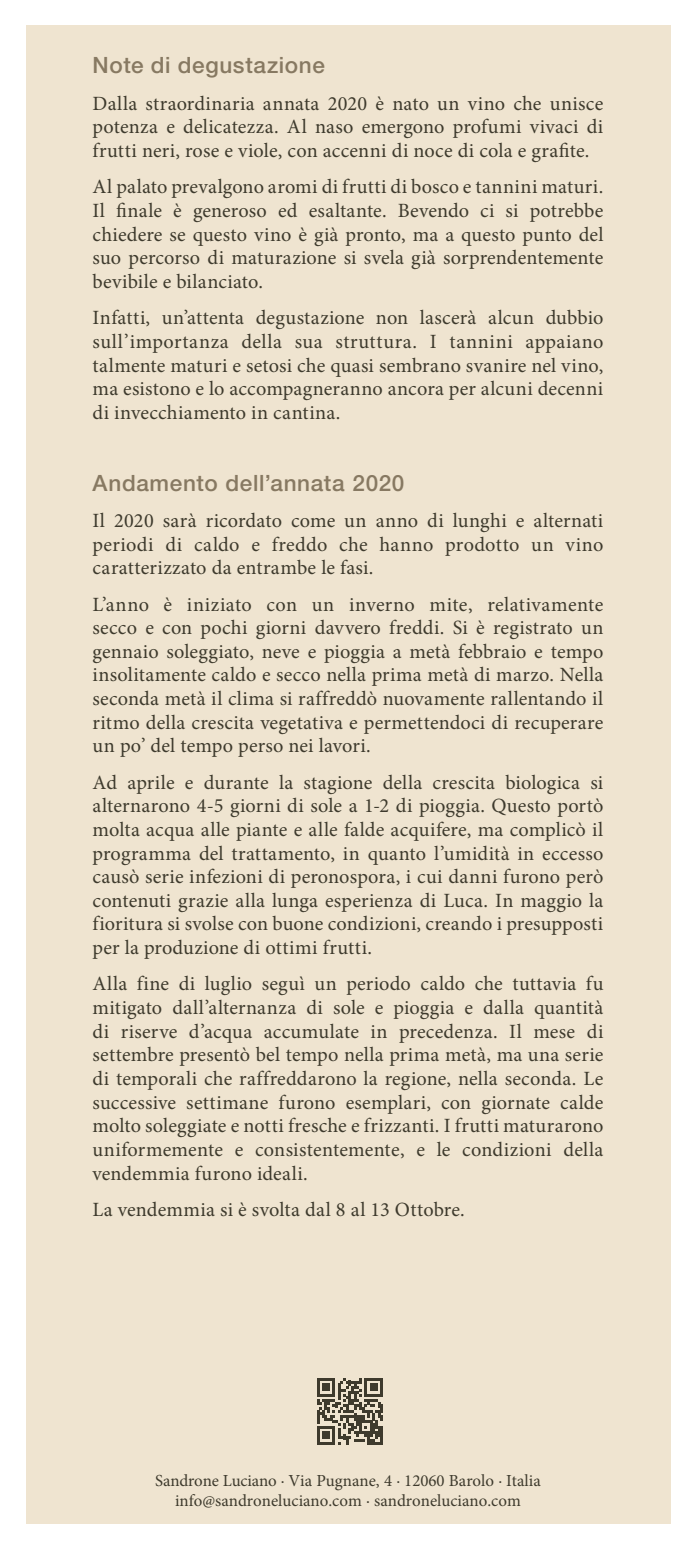
<style>
.page{position:relative;width:696px;height:1550px;background:#fff}
.page>*{position:absolute;margin:0;border:0;box-sizing:border-box;transform-origin:0 0}
.t1{font:500 22.5px "Helvetica Neue LT Std";letter-spacing:.025em;color:#877962}
.t2{font:20.25px/23.6px "Minion Pro";letter-spacing:.01em;color:#3e3a2d;text-align:justify}
.t3{font:16.88px/20.2px "Minion Pro";color:#3e3a2d;text-align:center}
</style>
<div class="page">
<div style="left:26px;top:26px;width:644px;height:1498px;background:#efe4d0"></div>
<svg style="left:317px;top:1378px;width:66px;height:66px"></svg>
<p class="t1" style="left:92px;top:52px;width:234px">Note di degustazione</p>
<p class="t2" style="left:92px;top:92px;width:512px">Dalla straordinaria annata 2020 è nato un vino che unisce potenza e delicatezza. Al naso emergono profumi vivaci di frutti neri, rose e viole, con accenni di noce di cola e grafite.</p>
<p class="t2" style="left:92px;top:175px;width:512px">Al palato prevalgono aromi di frutti di bosco e tannini maturi.<br>Il finale è generoso ed esaltante. Bevendo ci si potrebbe chiedere se questo vino è già pronto, ma a questo punto del suo percorso di maturazione si svela già sorprendentemente bevibile e bilanciato.</p>
<p class="t2" style="left:92px;top:306px;width:512px">Infatti, un’attenta degustazione non lascerà alcun dubbio sull’importanza della sua struttura. I tannini appaiano talmente maturi e setosi che quasi sembrano svanire nel vino, ma esistono e lo accompagneranno ancora per alcuni decenni di invecchiamento in cantina.</p>
<p class="t1" style="left:92px;top:469px;width:313px">Andamento dell’annata 2020</p>
<p class="t2" style="left:92px;top:509px;width:512px">Il 2020 sarà ricordato come un anno di lunghi e alternati periodi di caldo e freddo che hanno prodotto un vino caratterizzato da entrambe le fasi.</p>
<p class="t2" style="left:92px;top:592px;width:512px">L’anno è iniziato con un inverno mite, relativamente secco e con pochi giorni davvero freddi. Si è registrato un gennaio soleggiato, neve e pioggia a metà febbraio e tempo insolitamente caldo e secco nella prima metà di marzo. Nella seconda metà il clima si raffreddò nuovamente rallentando il ritmo della crescita vegetativa e permettendoci di recuperare un po’ del tempo perso nei lavori.</p>
<p class="t2" style="left:92px;top:770px;width:512px">Ad aprile e durante la stagione della crescita biologica si alternarono 4-5 giorni di sole a 1-2 di pioggia. Questo portò molta acqua alle piante e alle falde acquifere, ma complicò il programma del trattamento, in quanto l’umidità in eccesso causò serie infezioni di peronospora, i cui danni furono però contenuti grazie alla lunga esperienza di Luca. In maggio la fioritura si svolse con buone condizioni, creando i presupposti per la produzione di ottimi frutti.</p>
<p class="t2" style="left:92px;top:972px;width:512px">Alla fine di luglio seguì un periodo caldo che tuttavia fu mitigato dall’alternanza di sole e pioggia e dalla quantità di riserve d’acqua accumulate in precedenza. Il mese di settembre presentò bel tempo nella prima metà, ma una serie di temporali che raffreddarono la regione, nella seconda. Le successive settimane furono esemplari, con giornate calde molto soleggiate e notti fresche e frizzanti. I frutti maturarono uniformemente e consistentemente, e le condizioni della vendemmia furono ideali.</p>
<p class="t2" style="left:92px;top:1198px;width:373px">La vendemmia si è svolta dal 8 al 13 Ottobre.</p>
<p class="t3" style="left:155px;top:1470px;width:387px">Sandrone Luciano · Via Pugnane, 4 · 12060 Barolo · Italia info@sandroneluciano.com · sandroneluciano.com</p>
</div>
